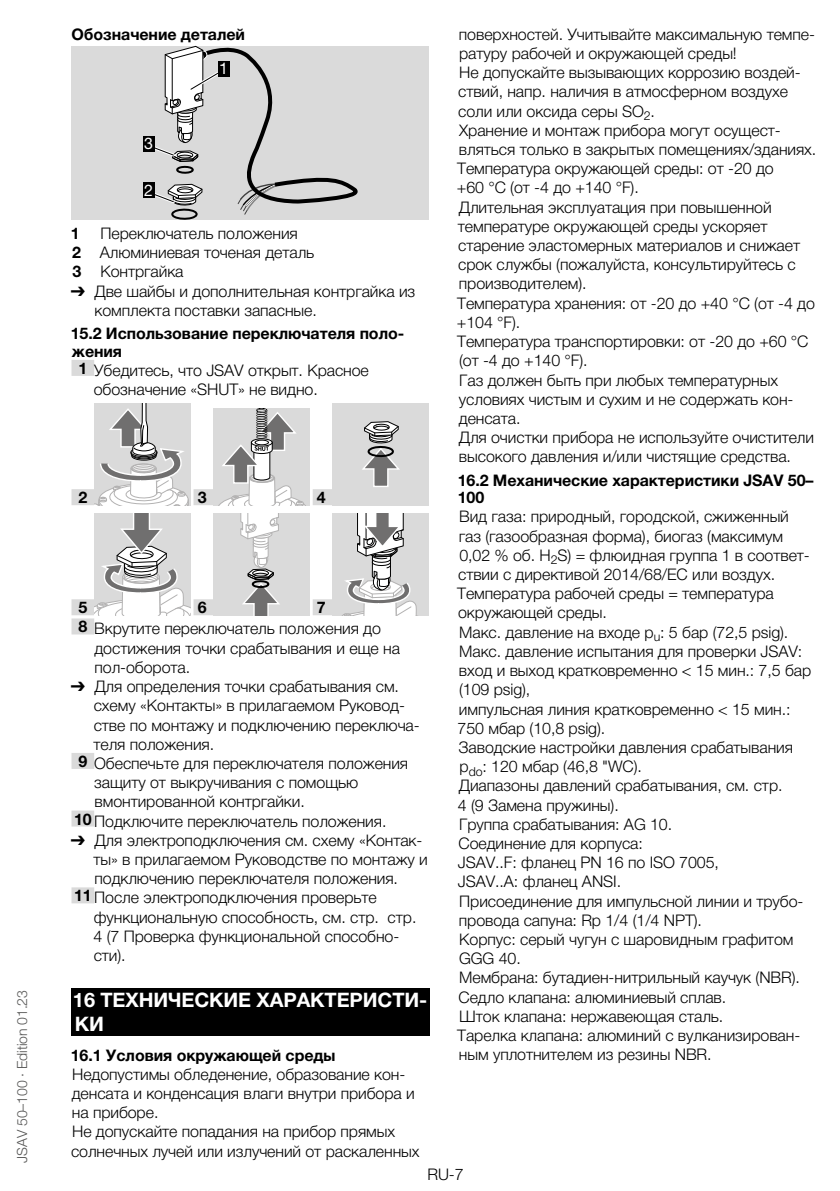
<style>
.page{position:relative;width:840px;height:1191px;background:#fff}
.page>*{position:absolute;margin:0;border:0;box-sizing:border-box;transform-origin:0 0}
.t1{font:700 20px "Helvetica Neue LT Pro";letter-spacing:-.005em;color:#fff}
.t2{font:300 16px/19.2px "Helvetica Neue LT Pro";letter-spacing:-.005em;color:#000}
.t3{font:700 16px/17.6px "Helvetica Neue LT Pro";letter-spacing:-.005em;color:#000}
.t4{font:16px "Helvetica Neue LT Pro";color:#fff}
.t5{font:300 14px "Helvetica Neue LT Pro";letter-spacing:-.005em;color:#575756}
.s1{font-weight:700}
.s2{font-family:"Arial Unicode MS";font-weight:400}
</style>
<div class="page">
<div style="left:71px;top:360px;width:23px;height:16px;background:#dadada"></div>
<div style="left:71px;top:489px;width:23px;height:16px;background:#dadada"></div>
<div style="left:193px;top:489px;width:20px;height:16px;background:#dadada"></div>
<div style="left:312px;top:489px;width:20px;height:16px;background:#dadada"></div>
<div style="left:71px;top:599px;width:23px;height:16px;background:#dadada"></div>
<div style="left:193px;top:599px;width:20px;height:16px;background:#dadada"></div>
<div style="left:312px;top:599px;width:20px;height:16px;background:#dadada"></div>
<div style="left:71px;top:618px;width:23px;height:16px;background:#dadada"></div>
<div style="left:71px;top:753px;width:23px;height:16px;background:#dadada"></div>
<div style="left:71px;top:810px;width:23px;height:16px;background:#dadada"></div>
<div style="left:71px;top:887px;width:23px;height:16px;background:#dadada"></div>
<div style="left:71px;top:987px;width:359px;height:48px;background:#000"></div>
<div style="left:71px;top:46px;width:358px;height:174px;background:#dadada"></div>
<div style="left:143px;top:182px;width:11px;height:16px;background:#000"></div>
<svg style="left:154px;top:46px;width:203px;height:174px"></svg>
<div style="left:143px;top:136px;width:11px;height:16px;background:#000"></div>
<svg style="left:94px;top:403px;width:96px;height:103px"></svg>
<svg style="left:213px;top:408px;width:97px;height:97px"></svg>
<div style="left:332px;top:403px;width:97px;height:102px;background:#dadada"></div>
<svg style="left:362px;top:421px;width:38px;height:66px"></svg>
<svg style="left:94px;top:513px;width:97px;height:102px"></svg>
<div style="left:213px;top:513px;width:97px;height:102px;background:#dadada"></div>
<svg style="left:240px;top:513px;width:40px;height:102px"></svg>
<svg style="left:332px;top:513px;width:97px;height:102px"></svg>
<p class="t5" style="left:13px;top:1162px;width:174px;rotate:-90deg">JSAV 50–100 · Edition 01.23</p>
<p class="t3" style="left:71px;top:25px;width:175px">Обозначение деталей</p>
<p class="t4" style="left:219px;top:59px;width:10px">1</p>
<p class="t4" style="left:144px;top:134px;width:10px">3</p>
<p class="t4" style="left:144px;top:181px;width:10px">2</p>
<p class="t2" style="left:72px;top:223px;width:243px;text-indent:28px">Переключатель положения<br><span class="s1">2</span> Алюминиевая точеная деталь<br><span class="s1">3</span> Контргайка</p>
<p class="t2" style="left:94px;top:281px;width:322px;text-indent:-24px"><span class="s2">➔</span> Две шайбы и дополнительная контргайка из комплекта поставки запасные.</p>
<p class="t3" style="left:71px;top:324px;width:335px">15.2 Использование переключателя поло&shy;жения</p>
<p class="t2" style="left:94px;top:360px;width:276px;text-indent:-15px"><span class="s1">1</span> Убедитесь, что JSAV открыт. Красное обозначение «SHUT» не видно.</p>
<p class="t3" style="left:71px;top:224px;width:10px">1</p>
<p class="t3" style="left:78px;top:488px;width:10px">2</p>
<p class="t3" style="left:197px;top:488px;width:10px">3</p>
<p class="t3" style="left:317px;top:488px;width:10px">4</p>
<p class="t3" style="left:78px;top:598px;width:10px">5</p>
<p class="t3" style="left:197px;top:598px;width:10px">6</p>
<p class="t2" style="left:78px;top:596px;width:304px;line-height:21.2px;text-indent:238px"><span class="s1">7<br>8</span> Вкрутите переключатель положения до</p>
<p class="t2" style="left:94px;top:638px;width:307px">достижения точки срабатывания и еще на пол-оборота.</p>
<p class="t2" style="left:71px;top:676px;width:329px"><span class="s2">➔</span> Для определения точки срабатывания см.</p>
<p class="t2" style="left:94px;top:695px;width:312px">схему «Контакты» в прилагаемом Руковод-</p>
<p class="t2" style="left:94px;top:715px;width:327px">стве по монтажу и подключению переключа-</p>
<p class="t2" style="left:93px;top:734px;width:122px">теля положения.</p>
<p class="t2" style="left:78px;top:753px;width:331px"><span class="s1">9</span> Обеспечьте для переключателя положения</p>
<p class="t2" style="left:94px;top:772px;width:265px">защиту от выкручивания с помощью</p>
<p class="t2" style="left:94px;top:791px;width:212px">вмонтированной контргайки.</p>
<p class="t2" style="left:74px;top:811px;width:314px"><span class="s1">10</span> Подключите переключатель положения.</p>
<p class="t2" style="left:71px;top:830px;width:353px"><span class="s2">➔</span> Для электроподключения см. схему «Контак-</p>
<p class="t2" style="left:93px;top:849px;width:335px">ты» в прилагаемом Руководстве по монтажу и</p>
<p class="t2" style="left:94px;top:868px;width:305px">подключению переключателя положения.</p>
<p class="t2" style="left:74px;top:887px;width:304px"><span class="s1">11</span> После электроподключения проверьте</p>
<p class="t2" style="left:94px;top:907px;width:324px">функциональную способность, см. стр. стр.</p>
<p class="t2" style="left:93px;top:926px;width:307px">4 (7 Проверка функциональной способно-</p>
<p class="t2" style="left:94px;top:945px;width:33px">сти).</p>
<p class="t1" style="left:73px;top:987px;width:212px">16 ТЕХНИЧЕСКИЕ ХАРА</p>
<p class="t1" style="left:310px;top:987px;width:41px">КТЕРИ</p>
<p class="t1" style="left:377px;top:987px;width:51px">СТИ-</p>
<p class="t1" style="left:75px;top:1011px;width:28px">КИ</p>
<p class="t3" style="left:71px;top:1045px;width:266px">16.1 Условия окружающей среды</p>
<p class="t2" style="left:71px;top:1064px;width:350px">Недопустимы обледенение, образование кон&shy;денсата и конденсация влаги внутри прибора и на приборе.<br>Не допускайте попадания на прибор прямых солнечных лучей или излучений от раскаленных</p>
<p class="t2" style="left:456px;top:24px;width:361px">поверхностей. Учитывайте максимальную темпе&shy;ратуру рабочей и окружающей среды!<br>Не допускайте вызывающих коррозию воздей&shy;ствий, напр. наличия в атмосферном воздухе соли или оксида серы SO<sub>2</sub>.<br>Хранение и монтаж прибора могут осущест&shy;вляться только в закрытых помещениях/зданиях.<br>Температура окружающей среды: от -20 до<br>+60 °C (от -4 до +140 °F).<br>Длительная эксплуатация при повышенной температуре окружающей среды ускоряет старение эластомерных материалов и снижает срок службы (пожалуйста, консультируйтесь с производителем).<br>Температура хранения: от -20 до +40 °C (от -4 до +104 °F).<br>Температура транспортировки: от -20 до +60 °C (от -4 до +140 °F).<br>Газ должен быть при любых температурных условиях чистым и сухим и не содержать кон&shy;денсата.<br>Для очистки прибора не используйте очистители высокого давления и/или чистящие средства.</p>
<p class="t3" style="left:457px;top:471px;width:357px">16.2 Механические характеристики JSAV 50–<br>100</p>
<p class="t2" style="left:457px;top:507px;width:355px">Вид газа: природный, городской, сжиженный газ (газообразная форма), биогаз (максимум 0,02 % об. H<sub>2</sub>S) = флюидная группа 1 в соответ&shy;ствии с директивой 2014/68/ЕС или воздух.<br>Температура рабочей среды = температура окружающей среды.<br>Макс. давление на входе p<sub>u</sub>: 5 бар (72,5 psig).<br>Макс. давление испытания для проверки JSAV: вход и выход кратковременно &lt; 15 мин.: 7,5 бар (109 psig),<br>импульсная линия кратковременно &lt; 15 мин.:<br>750 мбар (10,8 psig).<br>Заводские настройки давления срабатывания p<sub>do</sub>: 120 мбар (46,8 "WC).<br>Диапазоны давлений срабатывания, см. стр.<br>4 (9 Замена пружины).<br>Группа срабатывания: AG 10.<br>Соединение для корпуса:<br>JSAV..F: фланец PN 16 по ISO 7005,<br>JSAV..A: фланец ANSI.<br>Присоединение для импульсной линии и трубо&shy;провода сапуна: Rp 1/4 (1/4 NPT).<br>Корпус: серый чугун с шаровидным графитом GGG 40.<br>Мембрана: бутадиен-нитрильный каучук (NBR).<br>Седло клапана: алюминиевый сплав.<br>Шток клапана: нержавеющая сталь.<br>Тарелка клапана: алюминий с вулканизирован&shy;ным уплотнителем из резины NBR.</p>
<p class="t2" style="left:427px;top:1164px;width:38px">RU-7</p>
</div>
